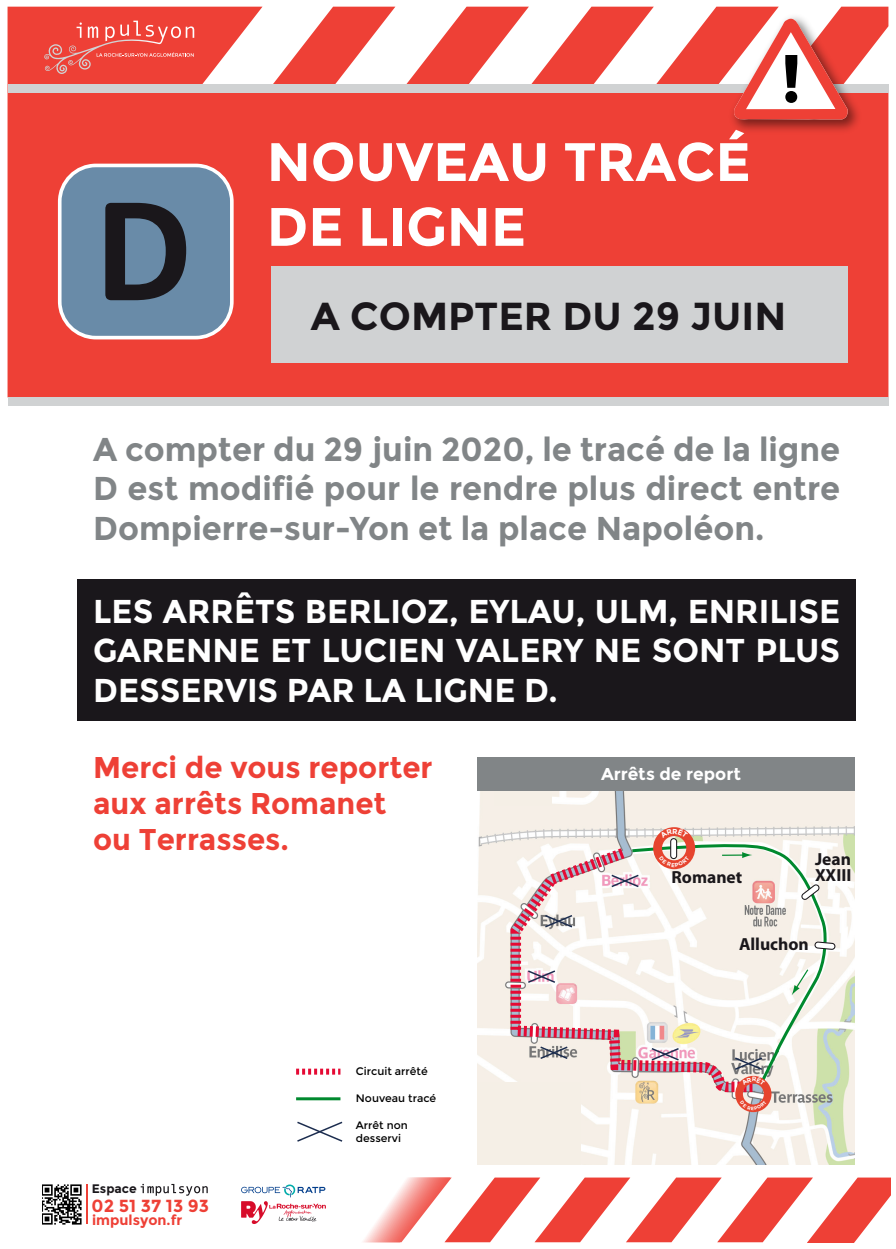
<style>
.page{position:relative;width:896px;height:1249px;background:#fff}
.page>*{position:absolute;margin:0;border:0;box-sizing:border-box;transform-origin:0 0}
.t1{font:700 67.8px "Montserrat";color:#000}
.t2{font:700 54px/64.8px "Montserrat";color:#fff}
.t3{font:700 39px "Montserrat";color:#1a171b}
.t4{font:700 33px/39.6px "Montserrat";color:#818587;text-align:justify}
.t5{font:700 33px/39.6px "Montserrat";color:#fff;text-align:justify}
.t6{font:700 30px/36px "Montserrat";color:#ee4036}
.t7{font:700 17.55px/16.5px "Myriad Pro";color:#1a171b}
.t8{font:700 17.4px "Montserrat";color:#ee4036}
.t9{font:700 17.25px "Montserrat";color:#fff}
.t10{font:700 14.1px "Montserrat";color:#ee4036}
.t11{font:700 12.45px "Montserrat";color:#1a171b}
.t12{font:10.8px/13px "Montserrat";color:#000}
</style>
<div class="page">
<svg style="left:478px;top:790px;width:377px;height:374px;background:#f1ede5"></svg>
<div style="left:478px;top:757px;width:377px;height:33px;background:#818587"></div>
<svg style="left:141px;top:1183px;width:67px;height:12px"></svg>
<hr style="left:87px;top:1184px;width:1px;height:39px;background:#ee4036">
<img style="left:42px;top:1184px;width:40px;height:39px">
<svg style="left:241px;top:1177px;width:649px;height:66px"></svg>
<svg style="left:297px;top:1121px;width:46px;height:21px"></svg>
<svg style="left:505px;top:839px;width:105px;height:258px"></svg>
<svg style="left:296px;top:1068px;width:44px;height:6px"></svg>
<hr style="left:296px;top:1096px;width:44px;height:3px;background:#00892e">
<svg style="left:539px;top:1044px;width:30px;height:16px"></svg>
<svg style="left:526px;top:968px;width:31px;height:15px"></svg>
<svg style="left:543px;top:913px;width:31px;height:15px"></svg>
<div style="left:77px;top:578px;width:778px;height:142px;background:#1a171b"></div>
<svg style="left:8px;top:7px;width:880px;height:390px;background:#ef5249"></svg>
<div style="left:8px;top:84px;width:880px;height:9px;background:#d0d2d3"></div>
<img style="left:725px;top:9px;width:141px;height:129px">
<svg style="left:734px;top:19px;width:113px;height:100px"></svg>
<div style="left:271px;top:266px;width:576px;height:97px;background:#d0d2d3"></div>
<div style="left:8px;top:397px;width:880px;height:9px;background:#d0d2d3"></div>
<svg style="left:44px;top:21px;width:150px;height:49px;background:#ed554d"></svg>
<svg style="left:58px;top:164px;width:176px;height:175px;background:#6c7e93"></svg>
<svg style="left:610px;top:827px;width:225px;height:284px"></svg>
<h2 class="t2" style="left:267px;top:130px;width:485px">NOUVEAU TRACÉ<br>DE LIGNE</h2>
<h1 class="t1" style="left:780px;top:38px;width:23px">!</h1>
<p class="t3" style="left:311px;top:292px;width:477px">A COMPTER DU 29 JUIN</p>
<p class="t4" style="left:93px;top:429px;width:748px">A compter du 29 juin 2020, le tracé de la ligne D est modifié pour le rendre plus direct entre Dompierre-sur-Yon et la place Napoléon.</p>
<p class="t5" style="left:93px;top:591px;width:748px">LES ARRÊTS BERLIOZ, EYLAU, ULM, ENRILISE GARENNE ET LUCIEN VALERY NE SONT PLUS DESSERVIS PAR LA LIGNE D.</p>
<p class="t6" style="left:93px;top:749px;width:341px">Merci de vous reporter aux arrêts Romanet<br>ou Terrasses.</p>
<p class="t12" style="left:356px;top:1064px;width:73px">Circuit arrêté</p>
<p class="t12" style="left:356px;top:1091px;width:82px">Nouveau tracé</p>
<p class="t11" style="left:92px;top:1181px;width:46px">Espace</p>
<p class="t10" style="left:92px;top:1210px;width:92px">impulsyon.fr</p>
<p class="t8" style="left:92px;top:1194px;width:119px">02 51 37 13 93</p>
<p class="t12" style="left:356px;top:1118px;width:53px">Arrêt non desservi</p>
<p class="t9" style="left:601px;top:763px;width:141px">Arrêts de report</p>
<p class="t7" style="left:671px;top:868px;width:72px">Romanet</p>
<p class="t7" style="left:815px;top:849px;width:38px">Jean<br>XXIII</p>
<p class="t7" style="left:739px;top:935px;width:71px">Alluchon</p>
</div>
